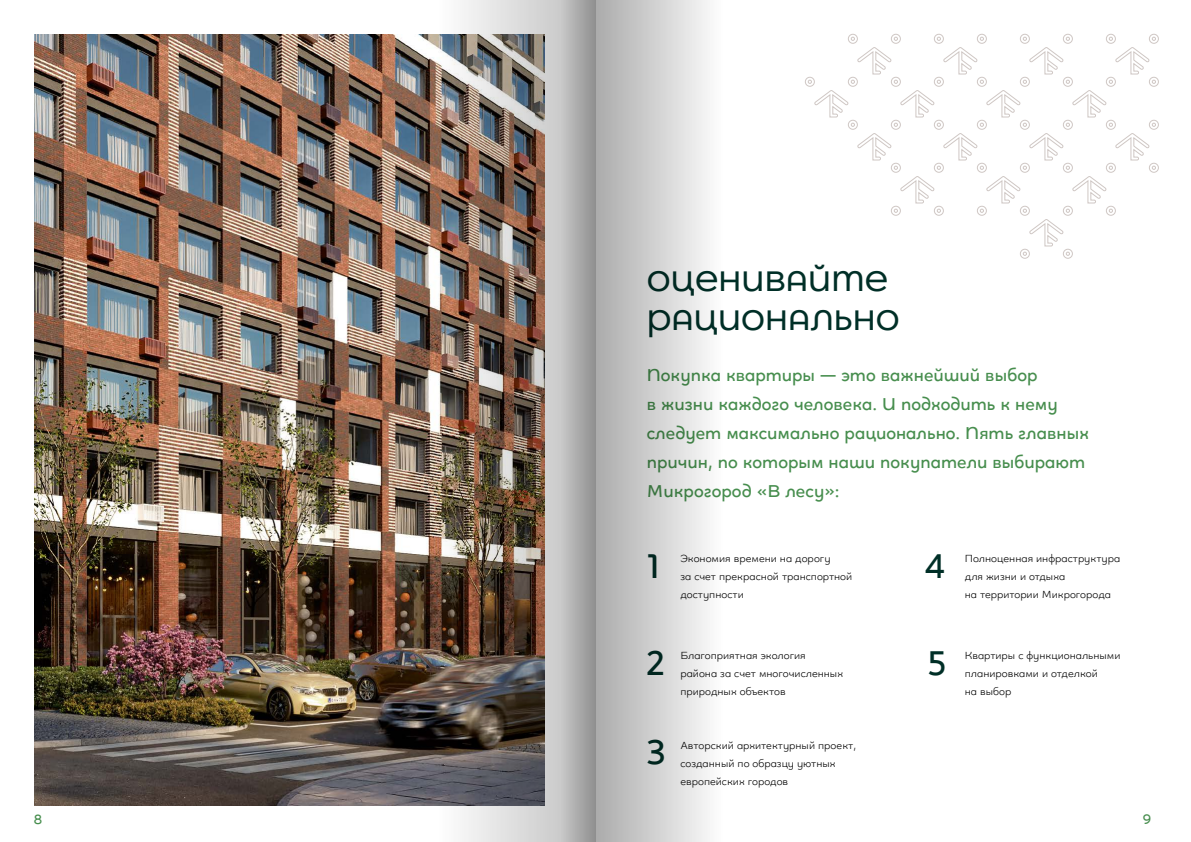
<style>
.page{position:relative;width:1191px;height:842px;background:#fff}
.page>*{position:absolute;margin:0;border:0;box-sizing:border-box;transform-origin:0 0}
.t1{font:600 40px "Quinoa Round";color:#002f27}
.t2{font:600 33px/39.6px "Quinoa Round";color:#002f27}
.t3{font:600 20px/28.9px "Quinoa Titling";color:#478e4e}
.t4{font:600 16px "Quinoa Round";color:#478e4e}
.t5{font:500 12px/18px "Quinoa";color:#000}
</style>
<div class="page">
<svg style="left:848px;top:34px;width:310px;height:225px"></svg>
<img style="left:34px;top:34px;width:310px;height:771px">
<img style="left:344px;top:0;width:194px;height:842px">
<svg style="left:538px;top:0;width:58px;height:842px"></svg>
<svg style="left:596px;top:0;width:252px;height:842px"></svg>
<h2 class="t2" style="left:647px;top:262px;width:254px">ОЦЕНИВАЙТЕ<br>РАЦИОНАЛЬНО</h2>
<h3 class="t3" style="left:647px;top:361px;width:444px">Покупка квартиры — это важнейший выбор<br>в жизни каждого человека. И подходить к нему следует максимально рационально. Пять главных причин, по которым наши покупатели выбирают Микрогород «В лесу»:</h3>
<h1 class="t1" style="left:646px;top:536px;width:16px">1</h1>
<h1 class="t1" style="left:924px;top:536px;width:23px">4</h1>
<p class="t5" style="left:680px;top:550px;width:173px">Экономия времени на дорогу<br>за счет прекрасной транспортной доступности</p>
<p class="t5" style="left:964px;top:550px;width:157px">Полноценная инфраструктура для жизни и отдыха<br>на территории Микрогорода</p>
<h1 class="t1" style="left:646px;top:633px;width:20px">2</h1>
<h1 class="t1" style="left:927px;top:633px;width:21px">5</h1>
<p class="t5" style="left:680px;top:646px;width:164px">Благоприятная экология района за счет многочисленных природных объектов</p>
<p class="t5" style="left:964px;top:646px;width:157px">Квартиры с функциональными планировками и отделкой<br>на выбор</p>
<h1 class="t1" style="left:646px;top:723px;width:21px">3</h1>
<p class="t5" style="left:680px;top:737px;width:177px">Авторский архитектурный проект, созданный по образцу уютных европейских городов</p>
<h3 class="t4" style="left:34px;top:808px;width:10px">8</h3>
<h3 class="t4" style="left:1142px;top:808px;width:10px">9</h3>
</div>
